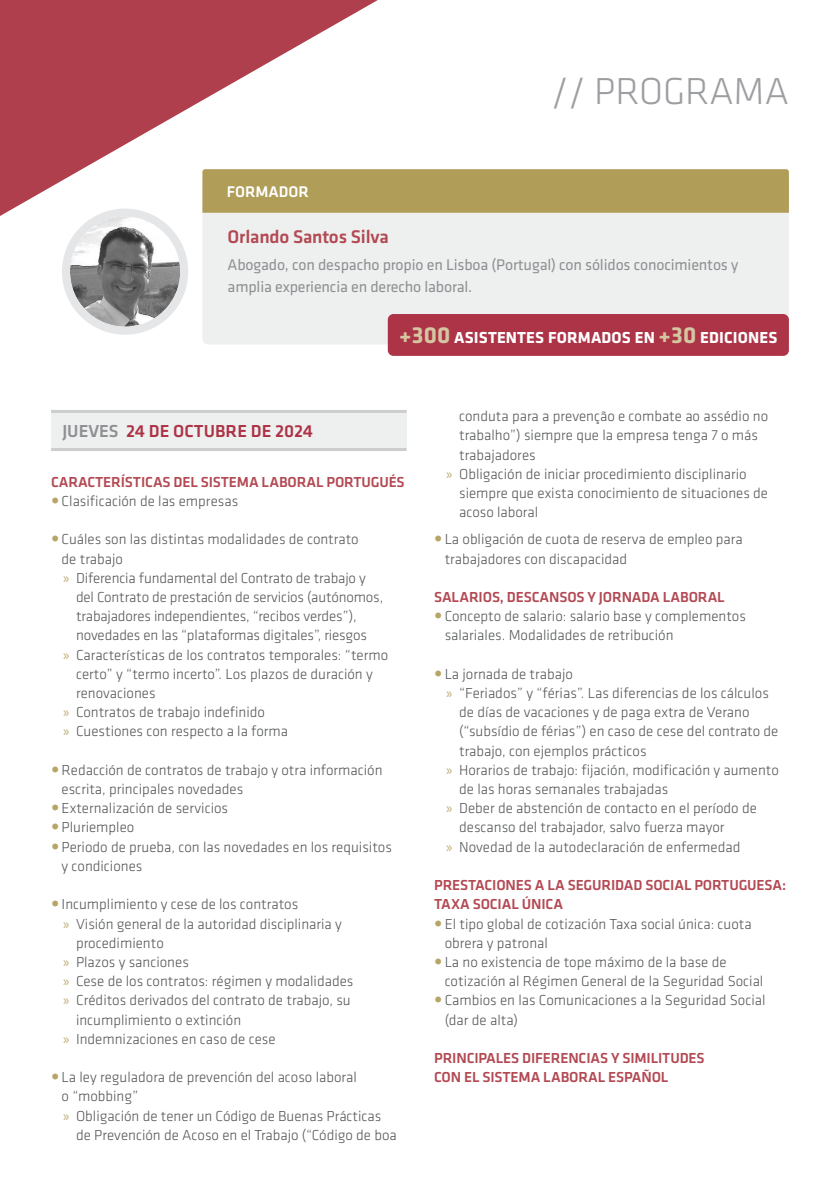
<style>
.page{position:relative;width:840px;height:1191px;background:#fff}
.page>*{position:absolute;margin:0;border:0;box-sizing:border-box;transform-origin:0 0}
.t1{font:300 39px "Klavika";color:#9c9ea1}
.t2{font:500 19px "Klavika";letter-spacing:-.01em;color:#b34953}
.stl_dia{font:500 18px "Klavika";color:#ad3347}
.t3{font:700 16.4px "Klavika";letter-spacing:.01em;color:#fff}
.t4{font:16px/21.4px "Klavika";letter-spacing:-.01em;color:#8e9093}
.t5{font:500 16px "Klavika";color:#fff}
.t6{font:300 15px/19.2px "Klavika";color:#545557}
.stl_titulo_modulo{font:500 15px/19.2px "Klavika";letter-spacing:-.01em;color:#b34953}
.s1{font-size:24px;color:#d3c6a1}
.s2{color:#8e9093}
.s3{font-family:"Myriad Pro";font-weight:400;color:#bcad74}
</style>
<div class="page">
<svg style="left:0;top:0;width:377px;height:216px;fill:#b03f4d"></svg>
<div style="left:51px;top:413px;width:355px;height:35px;background:#eef0f0"></div>
<div style="left:202px;top:176px;width:586px;height:168px;background:#eef0f0;border-radius:6px"></div>
<div style="left:202px;top:169px;width:586px;height:44px;background:#af9d58"></div>
<hr style="left:51px;top:410px;width:355px;height:3px;background:#cccdcf">
<hr style="left:51px;top:448px;width:355px;height:3px;background:#cccdcf">
<img style="left:71px;top:217px;width:109px;height:109px">
<div style="left:62px;top:208px;width:126px;height:127px;border:8px solid #e5e6e8;border-radius:50%"></div>
<div style="left:387px;top:314px;width:401px;height:42px;background:#ad3347;border-radius:6px"></div>
<p class="t5" style="left:226px;top:183px;width:84px">FORMADOR</p>
<p class="t1" style="left:551px;top:70px;width:239px">// PROGRAMA</p>
<p class="t2" style="left:227px;top:226px;width:162px">Orlando Santos Silva</p>
<p class="t4" style="left:227px;top:254px;width:512px">Abogado, con despacho propio en Lisboa (Portugal) con sólidos conocimientos y amplia experiencia en derecho laboral.</p>
<p class="t3" style="left:399px;top:329px;width:379px"><span class="s1">+300</span> ASISTENTES FORMADOS EN <span class="s1">+30</span> EDICIONES</p>
<p class="stl_dia" style="left:62px;top:421px;width:252px"><span class="s2">JUEVES</span> 24 DE OCTUBRE DE 2024</p>
<p class="stl_titulo_modulo" style="left:51px;top:472px;width:355px">CARACTERÍSTICAS DEL SISTEMA LABORAL PORTUGUÉS</p>
<p class="t6" style="left:62px;top:491px;width:178px">Clasificación de las empresas</p>
<p class="t6" style="left:62px;top:530px;width:298px">Cuáles son las distintas modalidades de contrato de trabajo</p>
<p class="t6" style="left:76px;top:568px;width:308px;text-indent:-13px"><span class="s3">»</span> Diferencia fundamental del Contrato de trabajo y del Contrato de prestación de servicios (autónomos, trabajadores independientes, “recibos verdes”), novedades en las “plataformas digitales”, riesgos</p>
<p class="t6" style="left:76px;top:645px;width:313px;text-indent:-13px"><span class="s3">»</span> Características de los contratos temporales: “termo certo” y “termo incerto”. Los plazos de duración y renovaciones</p>
<p class="t6" style="left:63px;top:703px;width:203px"><span class="s3">»</span> Contratos de trabajo indefinido</p>
<p class="t6" style="left:63px;top:722px;width:226px"><span class="s3">»</span> Cuestiones con respecto a la forma</p>
<p class="t6" style="left:62px;top:760px;width:322px">Redacción de contratos de trabajo y otra información escrita, principales novedades</p>
<p class="t6" style="left:62px;top:799px;width:168px">Externalización de servicios</p>
<p class="t6" style="left:62px;top:818px;width:74px">Pluriempleo</p>
<p class="t6" style="left:62px;top:837px;width:331px">Periodo de prueba, con las novedades en los requisitos y condiciones</p>
<p class="t6" style="left:62px;top:895px;width:238px">Incumplimiento y cese de los contratos</p>
<p class="t6" style="left:76px;top:914px;width:267px;text-indent:-13px"><span class="s3">»</span> Visión general de la autoridad disciplinaria y procedimiento</p>
<p class="t6" style="left:63px;top:952px;width:127px"><span class="s3">»</span> Plazos y sanciones</p>
<p class="t6" style="left:63px;top:971px;width:292px"><span class="s3">»</span> Cese de los contratos: régimen y modalidades</p>
<p class="t6" style="left:76px;top:991px;width:276px;text-indent:-13px"><span class="s3">»</span> Créditos derivados del contrato de trabajo, su incumplimiento o extinción</p>
<p class="t6" style="left:63px;top:1029px;width:214px"><span class="s3">»</span> Indemnizaciones en caso de cese</p>
<p class="t6" style="left:62px;top:1067px;width:296px">La ley reguladora de prevención del acoso laboral o “mobbing”</p>
<p class="t6" style="left:76px;top:1106px;width:322px;text-indent:-13px"><span class="s3">»</span> Obligación de tener un Código de Buenas Prácticas de Prevención de Acoso en el Trabajo (“Código de boa</p>
<p class="t6" style="left:459px;top:407px;width:310px">conduta para a prevenção e combate ao assédio no trabalho”) siempre que la empresa tenga 7 o más trabajadores</p>
<p class="t6" style="left:459px;top:464px;width:310px;text-indent:-13px"><span class="s3">»</span> Obligación de iniciar procedimiento disciplinario siempre que exista conocimiento de situaciones de acoso laboral</p>
<p class="t6" style="left:444px;top:530px;width:299px">La obligación de cuota de reserva de empleo para trabajadores con discapacidad</p>
<p class="stl_titulo_modulo" style="left:434px;top:587px;width:292px">SALARIOS, DESCANSOS Y JORNADA LABORAL</p>
<p class="t6" style="left:444px;top:607px;width:302px">Concepto de salario: salario base y complementos salariales. Modalidades de retribución</p>
<p class="t6" style="left:444px;top:664px;width:129px">La jornada de trabajo</p>
<p class="t6" style="left:459px;top:683px;width:321px;text-indent:-13px"><span class="s3">»</span> “Feriados” y “férias”. Las diferencias de los cálculos de días de vacaciones y de paga extra de Verano (“subsídio de férias”) en caso de cese del contrato de trabajo, con ejemplos prácticos</p>
<p class="t6" style="left:459px;top:760px;width:321px;text-indent:-13px"><span class="s3">»</span> Horarios de trabajo: fijación, modificación y aumento de las horas semanales trabajadas</p>
<p class="t6" style="left:459px;top:799px;width:299px;text-indent:-13px"><span class="s3">»</span> Deber de abstención de contacto en el período de descanso del trabajador, salvo fuerza mayor</p>
<p class="t6" style="left:446px;top:837px;width:295px"><span class="s3">»</span> Novedad de la autodeclaración de enfermedad</p>
<p class="stl_titulo_modulo" style="left:434px;top:875px;width:353px">PRESTACIONES A LA SEGURIDAD SOCIAL PORTUGUESA:<br>TAXA SOCIAL ÚNICA</p>
<p class="t6" style="left:444px;top:914px;width:308px">El tipo global de cotización Taxa social única: cuota obrera y patronal</p>
<p class="t6" style="left:444px;top:952px;width:320px">La no existencia de tope máximo de la base de cotización al Régimen General de la Seguridad Social</p>
<p class="t6" style="left:444px;top:991px;width:322px">Cambios en las Comunicaciones a la Seguridad Social (dar de alta)</p>
<p class="stl_titulo_modulo" style="left:434px;top:1048px;width:272px">PRINCIPALES DIFERENCIAS Y SIMILITUDES<br>CON EL SISTEMA LABORAL ESPAÑOL</p>
</div>
